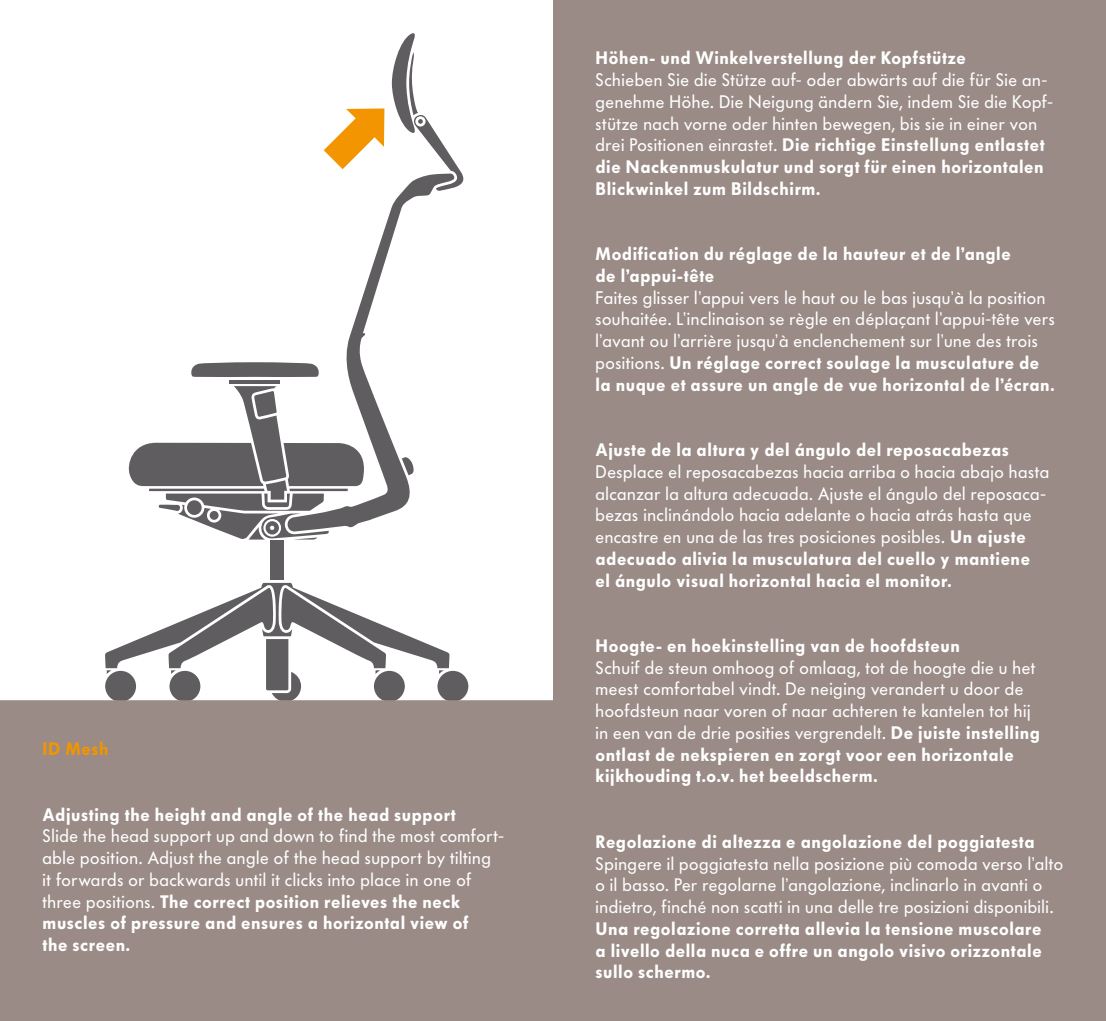
<style>
.page{position:relative;width:1106px;height:1021px;background:#fff}
.page>*{position:absolute;margin:0;border:0;box-sizing:border-box;transform-origin:0 0}
.lauftext_es_neg{font:18px/21.6px "Futura BQ";letter-spacing:.035em;color:#fff}
.lauftext_it_neg{font:18px/21.9px "Futura BQ";letter-spacing:.035em;color:#fff}
.lauftext_d_neg{font:18px/21.6px "Futura BQ";letter-spacing:.035em;color:#fff}
.lauftext_nl_neg{font:18px/21.6px "Futura BQ";letter-spacing:.035em;color:#fff}
.lauftext_d{font:800 18px/21.6px "Futura BQ";letter-spacing:.035em;color:#fff}
.lauftext_f_neg{font:18px/21.6px "Futura BQ";letter-spacing:.035em;color:#fff}
.lauftext_gb_neg{font:18px/21.6px "Futura BQ";letter-spacing:.035em;color:#fff}
.titel{font:800 18px "Futura BQ";letter-spacing:.035em;color:#f29500}
.s1{font-weight:800}
</style>
<div class="page">
<div style="left:553px;top:0;width:553px;height:1020px;background:#9a8b86"></div>
<svg style="left:346px;top:191px;width:86px;height:330px"></svg>
<svg style="left:392px;top:33px;width:72px;height:158px"></svg>
<div style="left:437px;top:671px;width:31px;height:30px;background:#5f5d60;border-radius:50%"></div>
<svg style="left:105px;top:582px;width:344px;height:118px"></svg>
<div style="left:270px;top:540px;width:14px;height:40px;background:#5f5d60"></div>
<svg style="left:191px;top:362px;width:128px;height:15px;background:#6b6a6c"></svg>
<hr style="left:229px;top:380px;width:50px;height:3px;background:#1a171c">
<svg style="left:128px;top:386px;width:241px;height:153px"></svg>
<svg style="left:324px;top:108px;width:60px;height:61px"></svg>
<div style="left:0;top:700px;width:553px;height:320px;background:#9a8b86"></div>
<p class="titel" style="left:43px;top:738px;width:67px">ID Mesh</p>
<p class="lauftext_d" style="left:43px;top:803px;width:415px">Adjusting the height and angle of the head support</p>
<p class="lauftext_gb_neg" style="left:43px;top:825px;width:463px">Slide the head support up and down to find the most comfort&shy;able position. Adjust the angle of the head support by tilting<br>it forwards or backwards until it clicks into place in one of three positions. <span class="s1">The correct position relieves the neck muscles of pressure and ensures a horizontal view of<br>the screen.</span></p>
<p class="lauftext_d" style="left:595px;top:48px;width:372px">Höhen- und Winkelverstellung der Kopfstütze</p>
<p class="lauftext_d_neg" style="left:595px;top:69px;width:459px">Schieben Sie die Stütze auf- oder abwärts auf die für Sie an&shy;genehme Höhe. Die Neigung ändern Sie, indem Sie die Kopf&shy;stütze nach vorne oder hinten bewegen, bis sie in einer von drei Positionen einrastet. <span class="s1">Die richtige Einstellung entlastet die Nackenmuskulatur und sorgt für einen horizontalen Blickwinkel zum Bildschirm.</span></p>
<p class="lauftext_d" style="left:595px;top:243px;width:417px">Modification du réglage de la hauteur et de l’angle de l’appui-tête</p>
<p class="lauftext_f_neg" style="left:595px;top:287px;width:460px">Faites glisser l’appui vers le haut ou le bas jusqu’à la position souhaitée. L’inclinaison se règle en déplaçant l’appui-tête vers l’avant ou l’arrière jusqu’à enclenchement sur l’une des trois positions. <span class="s1">Un réglage correct soulage la musculature de la nuque et assure un angle de vue horizontal de l’écran.</span></p>
<p class="lauftext_d" style="left:595px;top:439px;width:415px">Ajuste de la altura y del ángulo del reposacabezas</p>
<p class="lauftext_es_neg" style="left:595px;top:461px;width:455px">Desplace el reposacabezas hacia arriba o hacia abajo hasta alcanzar la altura adecuada. Ajuste el ángulo del reposaca&shy;bezas inclinándolo hacia adelante o hacia atrás hasta que encastre en una de las tres posiciones posibles. <span class="s1">Un ajuste adecuado alivia la musculatura del cuello y mantiene<br>el ángulo visual horizontal hacia el monitor.</span></p>
<p class="lauftext_d" style="left:595px;top:635px;width:366px">Hoogte- en hoekinstelling van de hoofdsteun</p>
<p class="lauftext_nl_neg" style="left:595px;top:656px;width:446px">Schuif de steun omhoog of omlaag, tot de hoogte die u het meest comfortabel vindt. De neiging verandert u door de hoofdsteun naar voren of naar achteren te kantelen tot hij in een van de drie posities vergrendelt. <span class="s1">De juiste instelling ontlast de nekspieren en zorgt voor een horizontale kijkhouding t.o.v. het beeldscherm.</span></p>
<p class="lauftext_d" style="left:595px;top:831px;width:440px">Regolazione di altezza e angolazione del poggiatesta</p>
<p class="lauftext_it_neg" style="left:595px;top:852px;width:469px">Spingere il poggiatesta nella posizione più comoda verso l’alto</p>
<p class="lauftext_it_neg" style="left:595px;top:874px;width:459px">o il basso. Per regolarne l’angolazione, inclinarlo in avanti o indietro, finché non scatti in una delle tre posizioni disponibili.<br><span class="s1">Una regolazione corretta allevia la tensione muscolare a livello della nuca e offre un angolo visivo orizzontale sullo schermo.</span></p>
</div>
